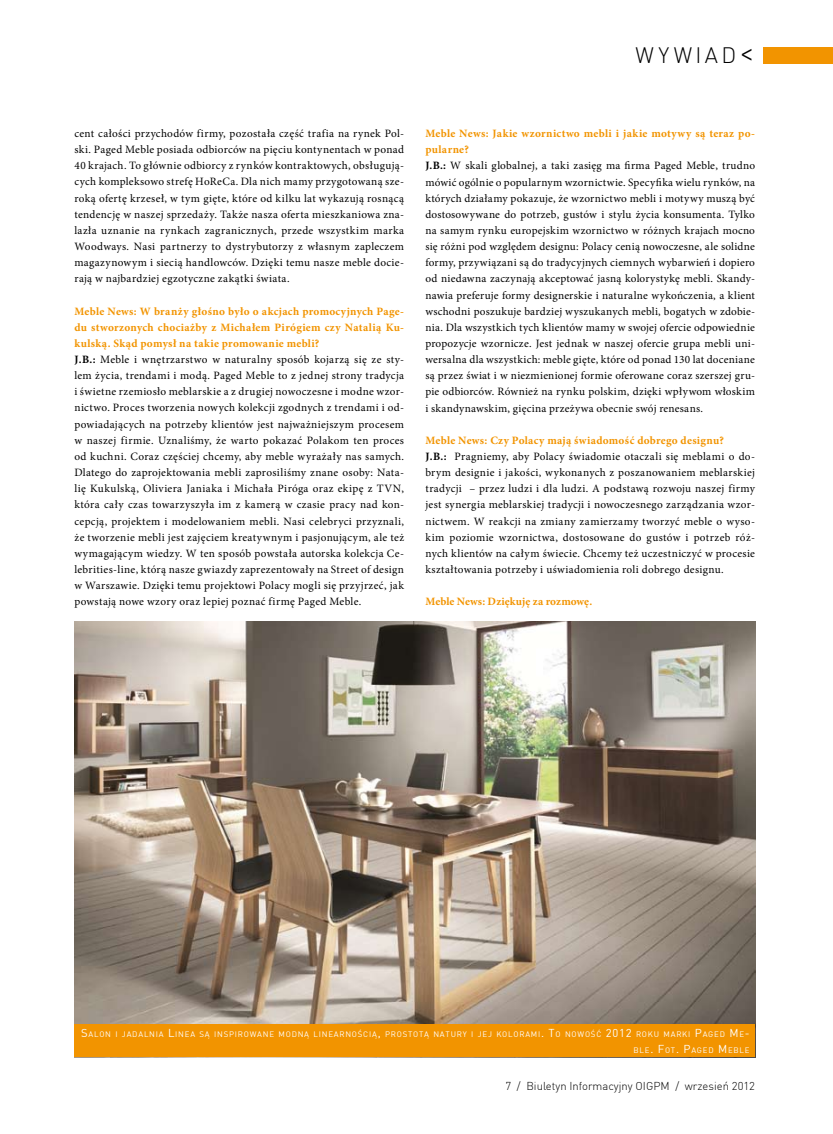
<style>
.page{position:relative;width:833px;height:1134px;background:#fff}
.page>*{position:absolute;margin:0;border:0;box-sizing:border-box;transform-origin:0 0}
.t1{font:300 21.88px "DINCE";letter-spacing:.155em;color:#000}
.t2{font:11.25px/16.1px "Minion Pro";letter-spacing:.02em;color:#000}
.t3{font:300 11.25px "DINCE";color:#000}
.t4{font:700 11.25px "Minion Pro";letter-spacing:.005em;color:#f29400}
.t5{font:7.88px/16.1px "DINCE";letter-spacing:.1em;color:#fff;text-align:right}
.s1{font-size:31.25px}
.s2{font-weight:700;color:#f29400}
.s3{font-weight:700}
.s4{font-size:11.25px}
</style>
<div class="page">
<img style="left:74px;top:621px;width:681px;height:404px">
<div style="left:764px;top:47px;width:69px;height:16px;background:#f29400"></div>
<div style="left:74px;top:1025px;width:681px;height:32px;background:#f29400"></div>
<h1 class="t1" style="left:635px;top:41px;width:121px">WYWIAD<span class="s1">&lt;</span></h1>
<p class="t2" style="left:74px;top:125px;width:331px;text-align:justify">cent całości przychodów firmy, pozostała część trafia na rynek Pol&shy;ski. Paged Meble posiada odbiorców na pięciu kontynentach w ponad 40 krajach. To głównie odbiorcy z rynków kontraktowych, obsługują&shy;cych kompleksowo strefę HoReCa. Dla nich mamy przygotowaną sze&shy;roką ofertę krzeseł, w tym gięte, które od kilku lat wykazują rosnącą tendencję w naszej sprzedaży. Także nasza oferta mieszkaniowa zna&shy;lazła uznanie na rynkach zagranicznych, przede wszystkim marka Woodways. Nasi partnerzy to dystrybutorzy z własnym zapleczem magazynowym i siecią handlowców. Dzięki temu nasze meble docie&shy;rają w najbardziej egzotyczne zakątki świata.</p>
<p class="t2" style="left:74px;top:303px;width:331px"><span class="s2">Meble News: W branży głośno było o akcjach promocyjnych Page&shy;du stworzonych chociażby z Michałem Pirógiem czy Natalią Ku&shy;kulską. Skąd pomysł na takie promowanie mebli?<br></span><span class="s3">J.B.:</span> Meble i wnętrzarstwo w naturalny sposób kojarzą się ze sty&shy;lem życia, trendami i modą. Paged Meble to z jednej strony tradycja i świetne rzemiosło meblarskie a z drugiej nowoczesne i modne wzor&shy;nictwo. Proces tworzenia nowych kolekcji zgodnych z trendami i od&shy;powiadających na potrzeby klientów jest najważniejszym procesem w naszej firmie. Uznaliśmy, że warto pokazać Polakom ten proces od kuchni. Coraz częściej chcemy, aby meble wyrażały nas samych.<br>Dlatego do zaprojektowania mebli zaprosiliśmy znane osoby: Nata&shy;lię Kukulską, Oliviera Janiaka i Michała Piróga oraz ekipę z TVN, która cały czas towarzyszyła im z kamerą w czasie pracy nad kon&shy;cepcją, projektem i modelowaniem mebli. Nasi celebryci przyznali, że tworzenie mebli jest zajęciem kreatywnym i pasjonującym, ale też wymagającym wiedzy. W ten sposób powstała autorska kolekcja Ce&shy;lebrities-line, którą nasze gwiazdy zaprezentowały na Street of design w Warszawie. Dzięki temu projektowi Polacy mogli się przyjrzeć, jak powstają nowe wzory oraz lepiej poznać firmę Paged Meble.</p>
<p class="t2" style="left:425px;top:126px;width:331px"><span class="s2">Meble News: Jakie wzornictwo mebli i jakie motywy są teraz po&shy;pularne?<br></span><span class="s3">J.B.:</span> W skali globalnej, a taki zasięg ma firma Paged Meble, trudno mówić ogólnie o popularnym wzornictwie. Specyfika wielu rynków, na których działamy pokazuje, że wzornictwo mebli i motywy muszą być dostosowywane do potrzeb, gustów i stylu życia konsumenta. Tylko na samym rynku europejskim wzornictwo w różnych krajach mocno się różni pod względem designu: Polacy cenią nowoczesne, ale solidne formy, przywiązani są do tradycyjnych ciemnych wybarwień i dopiero od niedawna zaczynają akceptować jasną kolorystykę mebli. Skandy&shy;nawia preferuje formy designerskie i naturalne wykończenia, a klient wschodni poszukuje bardziej wyszukanych mebli, bogatych w zdobie&shy;nia. Dla wszystkich tych klientów mamy w swojej ofercie odpowiednie propozycje wzornicze. Jest jednak w naszej ofercie grupa mebli uni&shy;wersalna dla wszystkich: meble gięte, które od ponad 130 lat doceniane są przez świat i w niezmienionej formie oferowane coraz szerszej gru&shy;pie odbiorców. Również na rynku polskim, dzięki wpływom włoskim i skandynawskim, gięcina przeżywa obecnie swój renesans.</p>
<p class="t2" style="left:425px;top:432px;width:331px"><span class="s2">Meble News: Czy Polacy mają świadomość dobrego designu?<br></span><span class="s3">J.B.:</span> Pragniemy, aby Polacy świadomie otaczali się meblami o do&shy;brym designie i jakości, wykonanych z poszanowaniem meblarskiej tradycji – przez ludzi i dla ludzi. A podstawą rozwoju naszej firmy jest synergia meblarskiej tradycji i nowoczesnego zarządzania wzor&shy;nictwem. W reakcji na zmiany zamierzamy tworzyć meble o wyso&shy;kim poziomie wzornictwa, dostosowane do gustów i potrzeb róż&shy;nych klientów na całym świecie. Chcemy też uczestniczyć w procesie kształtowania potrzeby i uświadomienia roli dobrego designu.</p>
<p class="t4" style="left:425px;top:594px;width:168px">Meble News: Dziękuję za rozmowę.</p>
<p class="t5" style="left:81px;top:1025px;width:670px"><span class="s4">S</span>ALON I JADALNIA <span class="s4">L</span>INEA SĄ INSPIROWANE MODNĄ LINEARNOŚCIĄ<span class="s4">,</span> PROSTOTĄ NATURY I JEJ KOLORAMI<span class="s4">. T</span>O NOWOŚĆ <span class="s4">2012</span> ROKU MARKI <span class="s4">P</span>AGED <span class="s4">M</span> E<span class="s4">-<br></span>BLE<span class="s4">. F</span>OT<span class="s4">. P</span>AGED <span class="s4">M</span> EBLE</p>
<p class="t3" style="left:505px;top:1079px;width:251px">7 / Biuletyn Informacyjny OIGPM / wrzesień 2012</p>
</div>
